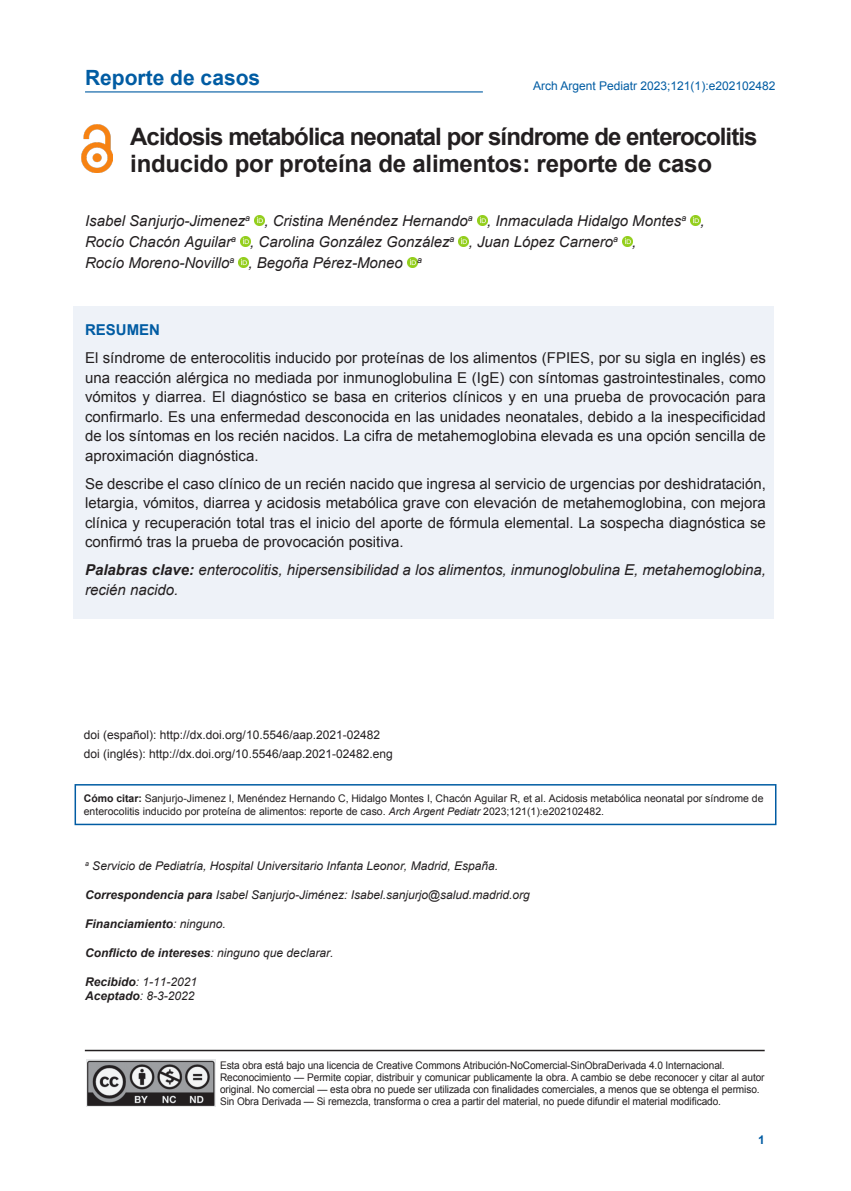
<style>
.page{position:relative;width:851px;height:1191px;background:#fff}
.page>*{position:absolute;margin:0;border:0;box-sizing:border-box;transform-origin:0 0}
._1_Título_Artículo_x{font:700 24px/27px "Arial";letter-spacing:-.04em;color:#231f20}
.t1{font:700 21px "Arial";color:#015ca3}
._4_Resúmen_x10{font:15px/19.5px "Arial";color:#231f20;text-align:justify}
._2_Autores_x10{font:italic 15px/21px "Arial";color:#231f20}
._4_Resúmen_x10-2{font:italic 15px/19.5px "Arial";color:#231f20}
._4_Resúmen_x10-3{font:700 15px "Arial";color:#015ca3}
._3_Pie_x8_sin_tab{font:italic 12px "Arial";color:#231f20}
._3_Pie_x8_sin_tab-2{font:12px "Arial";color:#231f20}
._3_Pie___x8{font:italic 12px "Arial";color:#231f20}
._3_Pie_x8_sin_tab-3{font:italic 700 12px "Arial";color:#231f20}
.t2{font:12px "Arial";color:#015ca3}
.t3{font:700 12px "Arial";color:#015ca3}
._3_Pie_x8_sin_tab-4{font:10.5px/12px "Arial";letter-spacing:-.01em;color:#231f20;scale:.96 1}
._3_Pie_x8_sin_tab-5{font:10.5px/12.6px "Arial";letter-spacing:-.01em;color:#231f20}
.s1{font-style:inherit}
.s2{font-weight:700}
.s3{font-style:italic}
.s4{font-weight:400}
</style>
<div class="page">
<hr style="left:85px;top:91px;width:398px;height:1px;background:#015ca3">
<div style="left:73px;top:306px;width:700px;height:312px;background:#eef2f8"></div>
<svg style="left:254px;top:216px;width:10px;height:10px"></svg>
<svg style="left:477px;top:216px;width:10px;height:10px"></svg>
<svg style="left:690px;top:216px;width:10px;height:10px"></svg>
<svg style="left:240px;top:237px;width:10px;height:10px"></svg>
<svg style="left:458px;top:237px;width:10px;height:10px"></svg>
<svg style="left:622px;top:237px;width:10px;height:10px"></svg>
<svg style="left:238px;top:258px;width:10px;height:10px"></svg>
<svg style="left:407px;top:258px;width:10px;height:10px"></svg>
<div style="left:74px;top:784px;width:702px;height:41px;border:2px solid #015ca3"></div>
<img style="left:86px;top:1059px;width:129px;height:47px">
<hr style="left:85px;top:1049px;width:679px;height:2px;background:#231f20">
<img style="left:82px;top:124px;width:30px;height:48px">
<h2 class="t1" style="left:85px;top:63px;width:177px">Reporte de casos</h2>
<p class="t2" style="left:533px;top:78px;width:244px">Arch Argent Pediatr 202<span class="s1">3</span>;<span class="s1">121(1):</span>e202102482</p>
<p class="_1_Título_Artículo_x" style="left:130px;top:124px;width:628px">Acidosis metabólica neonatal por síndrome de enterocolitis inducido por proteína de alimentos: reporte de caso</p>
<p class="_2_Autores_x10" style="left:85px;top:210px;width:621px">Isabel Sanjurjo-Jimenez<sup>a</sup> , Cristina Menéndez Hernando<sup>a</sup> , Inmaculada Hidalgo Montes<sup>a</sup> ,<br>Rocío Chacón Aguilar<sup>a</sup> , Carolina González González<sup>a</sup> , Juan López Carnero<sup>a</sup> ,<br>Rocío Moreno-Novillo<sup>a</sup> , Begoña Pérez-Moneo <sup>a</sup></p>
<p class="_4_Resúmen_x10-3" style="left:85px;top:320px;width:76px">RESUMEN</p>
<p class="_4_Resúmen_x10" style="left:85px;top:348px;width:682px">El síndrome de enterocolitis inducido por proteínas de los alimentos (FPIES, por su sigla en inglés) es una reacción alérgica no mediada por inmunoglobulina E (IgE) con síntomas gastrointestinales, como vómitos y diarrea. El diagnóstico se basa en criterios clínicos y en una prueba de provocación para confirmarlo. Es una enfermedad desconocida en las unidades neonatales, debido a la inespecificidad de los síntomas en los recién nacidos. La cifra de metahemoglobina elevada es una opción sencilla de aproximación diagnóstica.</p>
<p class="_4_Resúmen_x10" style="left:85px;top:474px;width:682px">Se describe el caso clínico de un recién nacido que ingresa al servicio de urgencias por deshidratación, letargia, vómitos, diarrea y acidosis metabólica grave con elevación de metahemoglobina, con mejora clínica y recuperación total tras el inicio del aporte de fórmula elemental. La sospecha diagnóstica se confirmó tras la prueba de provocación positiva.</p>
<p class="_4_Resúmen_x10-2" style="left:85px;top:560px;width:682px"><span class="s2">Palabras clave:</span> enterocolitis, hipersensibilidad a los alimentos, inmunoglobulina E, metahemoglobina, recién nacido.</p>
<p class="_3_Pie_x8_sin_tab-2" style="left:84px;top:727px;width:298px">doi (español): http://dx.doi.org/10.5546/aap.2021-02482</p>
<p class="_3_Pie_x8_sin_tab-2" style="left:84px;top:746px;width:310px">doi (inglés): http://dx.doi.org/10.5546/aap.2021-02482.eng</p>
<p class="_3_Pie_x8_sin_tab-5" style="left:84px;top:792px;width:681px"><span class="s2">Cómo citar:</span> Sanjurjo-Jimenez I, Menéndez Hernando C, Hidalgo Montes I, Chacón Aguilar R, et al. Acidosis metabólica neonatal por síndrome de enterocolitis inducido por proteína de alimentos: reporte de caso. <span class="s3">Arch Argent Pediatr</span> 202<span class="s1">3</span>;<span class="s1">121(1):</span>e202102482.</p>
<p class="_3_Pie___x8" style="left:85px;top:857px;width:414px"><sup>a</sup> Servicio de Pediatría, Hospital Universitario Infanta Leonor, Madrid, España.</p>
<p class="_3_Pie_x8_sin_tab" style="left:85px;top:887px;width:446px"><span class="s2">Correspondenci</span><span class="s2">a para</span> Isabel Sanjurjo-Jiménez: Isabel.sanjurjo@salud.madrid.org</p>
<p class="_3_Pie_x8_sin_tab-3" style="left:85px;top:916px;width:142px">Financiamiento<span class="s4">: ninguno.</span></p>
<p class="_3_Pie_x8_sin_tab-3" style="left:85px;top:944px;width:250px">Conflicto de intereses<span class="s4">: ninguno que declarar.</span></p>
<p class="_3_Pie_x8_sin_tab" style="left:85px;top:973px;width:114px"><span class="s2">Recibido</span>: 1-11-2021</p>
<p class="_3_Pie_x8_sin_tab" style="left:85px;top:988px;width:111px"><span class="s2">Aceptado</span>: 8-3-2022</p>
<p class="_3_Pie_x8_sin_tab-4" style="left:220px;top:1059px;width:527px">Esta obra está bajo una licencia de Creative Commons Atribución-NoComercial-SinObraDerivada 4.0 Internacional.</p>
<p class="_3_Pie_x8_sin_tab-4" style="left:220px;top:1071px;width:568px">Reconocimiento — Permite copiar, distribuir y comunicar publicamente la obra. A cambio se debe reconocer y citar al autor original. No comercial — esta obra no puede ser utilizada con finalidades comerciales, a menos que se obtenga el permiso.</p>
<p class="_3_Pie_x8_sin_tab-4" style="left:220px;top:1095px;width:523px">Sin Obra Derivada — Si remezcla, transforma o crea a partir del material, no puede difundir el material modificado.</p>
<p class="t3" style="left:758px;top:1131px;width:8px">1</p>
</div>
